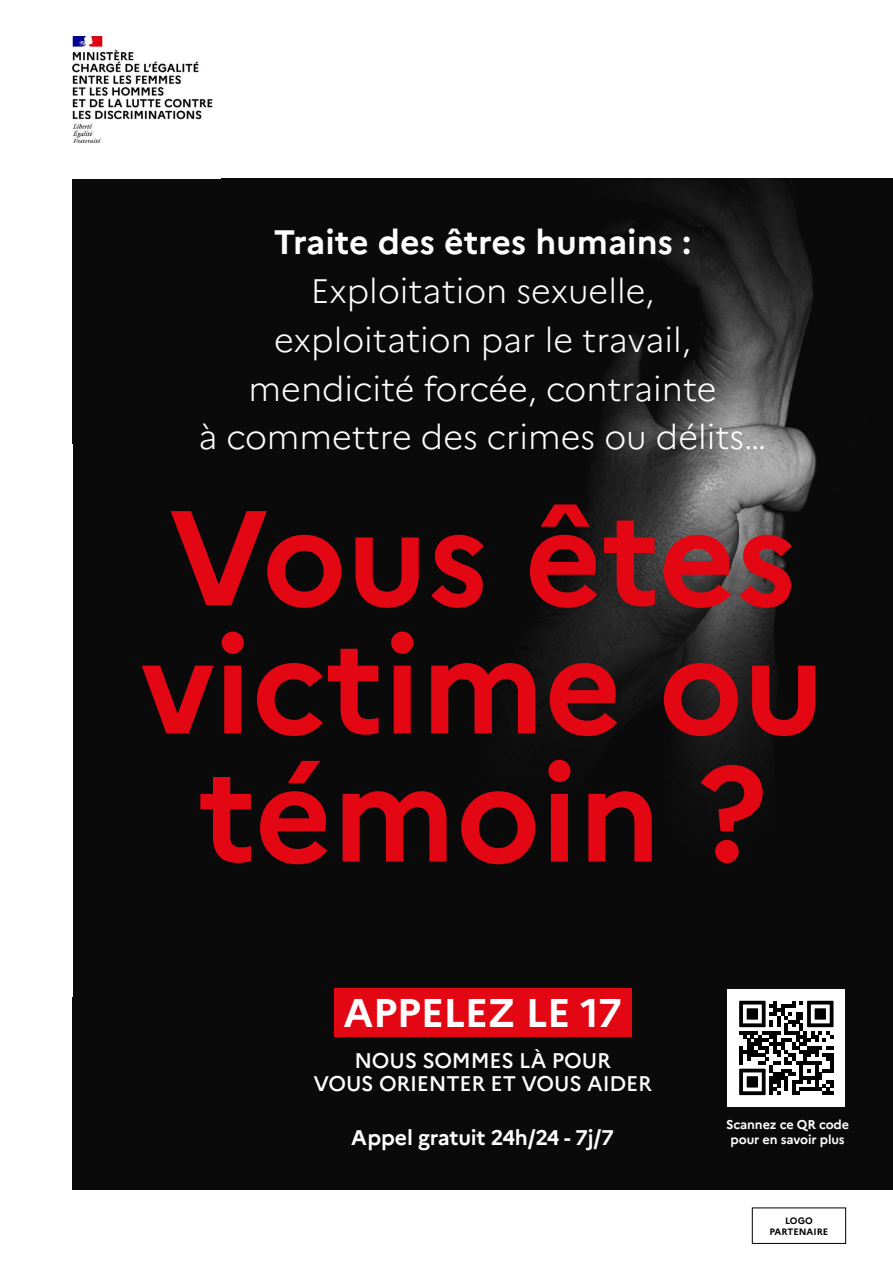
<style>
.page{position:relative;width:893px;height:1263px;background:#fff}
.page>*{position:absolute;margin:0;border:0;box-sizing:border-box;transform-origin:0 0}
.t1{font:700 134.25px/128.2px "Marianne";color:#e30613;text-align:center}
.t2{font:700 40.05px "Marianne";letter-spacing:-.01em;color:#fff}
.t3{font:300 33.9px/48.8px "Marianne";color:#fff;text-align:center}
.t4{font:700 33.9px "Marianne";color:#fff}
.t5{font:500 21.15px/23.2px "Marianne";letter-spacing:-.01em;color:#fff;text-align:center}
.t6{font:700 21.15px "Marianne";letter-spacing:-.01em;color:#fff}
.t7{font:700 12.75px/15.9px "Marianne";letter-spacing:-.01em;color:#fff;text-align:center}
.t8{font:700 9.3px/11.1px "Marianne";color:#000;text-align:center}
</style>
<div class="page">
<div style="left:73px;top:179px;width:820px;height:1010px;background:#0a0a0a"></div>
<img style="left:526px;top:179px;width:291px;height:602px">
<div style="left:727px;top:989px;width:118px;height:118px;background:#fff"></div>
<svg style="left:739px;top:1001px;width:94px;height:94px"></svg>
<div style="left:334px;top:988px;width:297px;height:49px;background:#e30613"></div>
<img style="left:73px;top:37px;width:140px;height:106px">
<div style="left:752px;top:1207px;width:94px;height:37px;border:1px solid #000"></div>
<p class="t4" style="left:274px;top:221px;width:419px">Traite des êtres humains :</p>
<p class="t3" style="left:199px;top:267px;width:570px">Exploitation sexuelle,<br>exploitation par le travail, mendicité forcée, contrainte<br>à commettre des crimes ou délits…</p>
<h1 class="t1" style="left:141px;top:493px;width:684px">Vous êtes victime ou témoin ?</h1>
<p class="t2" style="left:344px;top:988px;width:280px">APPELEZ LE 17</p>
<p class="t5" style="left:313px;top:1048px;width:340px">NOUS SOMMES LÀ POUR<br>VOUS ORIENTER ET VOUS AIDER</p>
<p class="t6" style="left:351px;top:1124px;width:264px">Appel gratuit 24h/24 - 7j/7</p>
<p class="t7" style="left:726px;top:1116px;width:125px">Scannez ce QR code pour en savoir plus</p>
<p class="t8" style="left:769px;top:1215px;width:60px">LOGO<br>PARTENAIRE</p>
</div>
